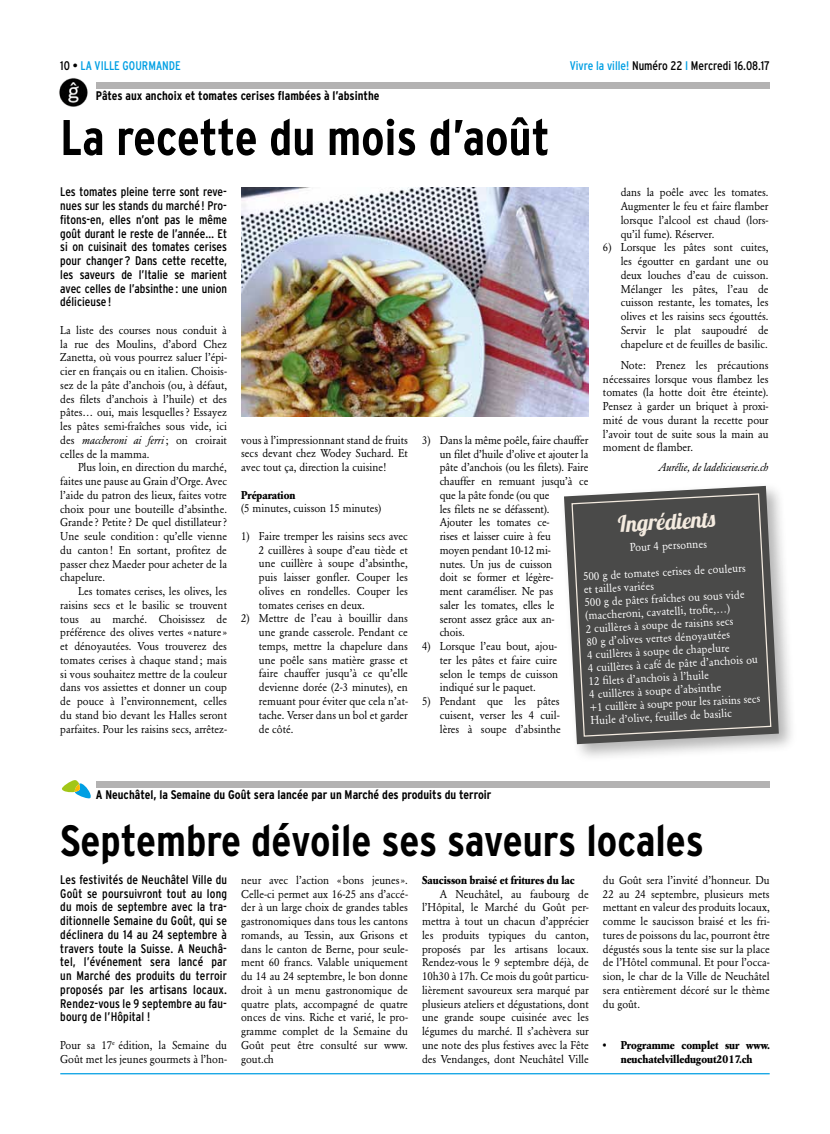
<style>
.page{position:relative;width:830px;height:1134px;background:#fff}
.page>*{position:absolute;margin:0;border:0;box-sizing:border-box;transform-origin:0 0}
.t1{font:700 condensed 50px "Interstate";color:#000}
.t2{font:700 condensed 43.75px "Interstate";color:#000}
.t3{font:22.5px "Lobster 1.4";color:#f4ebe0}
.t4{font:condensed 12.5px/13.8px "Interstate";color:#000;text-align:justify}
.t5{font:700 condensed 12.5px "Interstate";color:#000}
.t6{font:condensed 12.5px "Interstate";color:#009fe3}
.t7{font:11.25px/13.8px "Garamond BE";color:#000;text-align:justify;scale:.95 1}
.t8{font:11.25px/13.1px "Garamond BE";color:#fff;scale:.95 1}
.t9{font:700 11.25px/13.8px "Garamond BE";color:#000;text-align:center;scale:.95 1}
.t10{font:italic 11.25px "Garamond BE";color:#000;scale:.95 1}
.s1{color:#000}
.s2{color:#009fe3}
.s3{font-style:italic}
</style>
<div class="page">
<hr style="left:60px;top:1073px;width:709px;height:1px;background:#009fe3">
<img style="left:241px;top:187px;width:347px;height:229px">
<div style="left:96px;top:83px;width:673px;height:6px;background:#b3b2b2"></div>
<img style="left:59px;top:78px;width:29px;height:29px">
<div style="left:559px;top:481px;width:238px;height:282px;background:#000;opacity:.3"></div>
<svg style="left:563px;top:486px;width:215px;height:258px"></svg>
<div style="left:570px;top:493px;width:201px;height:244px;background:#4a4a49"></div>
<div style="left:96px;top:782px;width:673px;height:6px;background:#b3b2b2"></div>
<svg style="left:62px;top:780px;width:29px;height:18px"></svg>
<p class="t6" style="left:60px;top:59px;width:122px"><span class="s1">10 •</span> LA VILLE GOURMANDE</p>
<p class="t4" style="left:569px;top:59px;width:201px"><span class="s2">Vivre la ville!</span> Numéro 22 <span class="s2">I</span> Mercredi 16.08.17</p>
<p class="t5" style="left:96px;top:89px;width:285px">Pâtes aux anchoix et tomates cerises flambées à l’absinthe</p>
<h1 class="t1" style="left:60px;top:110px;width:491px">La recette du mois d’août</h1>
<p class="t4" style="left:60px;top:185px;width:168px">Les tomates pleine terre sont reve&shy;nues sur les stands du marché ! Pro&shy;fitons-en, elles n’ont pas le même goût durant le reste de l’année… Et si on cuisinait des tomates cerises pour changer ? Dans cette recette, les saveurs de l’Italie se marient avec celles de l’absinthe : une union délicieuse !</p>
<p class="t7" style="left:60px;top:323px;width:177px">La liste des courses nous conduit à la rue des Moulins, d’abord Chez Zanetta, où vous pourrez saluer l’épi&shy;cier en français ou en italien. Choisis&shy;sez de la pâte d’anchois (ou, à défaut, des filets d’anchois à l’huile) et des pâtes… oui, mais lesquelles? Essayez les pâtes semi-fraîches sous vide, ici des <span class="s3">maccheroni ai ferri</span>; on croirait celles de la mamma.</p>
<p class="t7" style="left:60px;top:461px;width:177px;text-indent:18px">Plus loin, en direction du marché, faites une pause au Grain d’Orge. Avec l’aide du patron des lieux, faites votre choix pour une bouteille d’absinthe.<br>Grande ? Petite ? De quel distillateur?<br>Une seule condition: qu’elle vienne du canton! En sortant, profitez de passer chez Maeder pour acheter de la chapelure.</p>
<p class="t7" style="left:60px;top:584px;width:177px;text-indent:18px">Les tomates cerises, les olives, les raisins secs et le basilic se trouvent tous au marché. Choisissez de préférence des olives vertes «nature » et dénoyautées. Vous trouverez des tomates cerises à chaque stand; mais si vous souhaitez mettre de la couleur dans vos assiettes et donner un coup de pouce à l’environnement, celles du stand bio devant les Halles seront parfaites. Pour les raisins secs, arrêtez-</p>
<p class="t7" style="left:620px;top:186px;width:157px">dans la poêle avec les tomates.<br>Augmenter le feu et faire flamber lorsque l’alcool est chaud (lors&shy;qu’il fume). Réserver.</p>
<p class="t7" style="left:620px;top:241px;width:157px;text-indent:-18px">6) Lorsque les pâtes sont cuites, les égoutter en gardant une ou deux louches d’eau de cuisson.<br>Mélanger les pâtes, l’eau de cuisson restante, les tomates, les olives et les raisins secs égouttés.<br>Servir le plat saupoudré de chapelure et de feuilles de basilic.</p>
<p class="t7" style="left:602px;top:358px;width:176px;text-indent:18px">Note: Prenez les précautions nécessaires lorsque vous flambez les tomates (la hotte doit être éteinte).<br>Pensez à garder un briquet à proxi&shy;mité de vous durant la recette pour l’avoir tout de suite sous la main au moment de flamber.</p>
<p class="t10" style="left:657px;top:461px;width:118px">Aurélie, de ladelicieuserie.ch</p>
<h3 class="t3" style="left:617px;top:510px;width:98px;rotate:-3deg">Ingrédients</h3>
<p class="t8" style="left:629px;top:541px;width:83px;rotate:-3deg">Pour 4 personnes</p>
<p class="t8" style="left:582px;top:570px;width:181px;rotate:-3deg">500 g de tomates cerises de couleurs et tailles variées<br>500 g de pâtes fraîches ou sous vide (maccheroni, cavatelli, trofi e,…)<br>2 cuillères à soupe de raisins secs<br>80 g d’olives vertes dénoyautées<br>4 cuillères à soupe de chapelure<br>4 cuillères à café de pâte d’anchois ou 12 fi lets d’anchois à l’huile<br>4 cuillères à soupe d’absinthe<br>+1 cuillère à soupe pour les raisins secs Huile d’olive, feuilles de basilic</p>
<p class="t7" style="left:241px;top:433px;width:177px">vous à l’impressionnant stand de fruits secs devant chez Wodey Suchard. Et avec tout ça, direction la cuisine!</p>
<p class="t9" style="left:241px;top:488px;width:59px">Préparation</p>
<p class="t7" style="left:241px;top:502px;width:149px">(5 minutes, cuisson 15 minutes)</p>
<p class="t7" style="left:259px;top:529px;width:158px;text-indent:-18px">1) Faire tremper les raisins secs avec 2 cuillères à soupe d’eau tiède et une cuillère à soupe d’absinthe, puis laisser gonfler. Couper les olives en rondelles. Couper les tomates cerises en deux.</p>
<p class="t7" style="left:259px;top:612px;width:158px;text-indent:-18px">2) Mettre de l’eau à bouillir dans une grande casserole. Pendant ce temps, mettre la chapelure dans une poêle sans matière grasse et faire chauffer jusqu’à ce qu’elle devienne dorée (2-3 minutes), en remuant pour éviter que cela n’at&shy;tache. Verser dans un bol et garder de côté.</p>
<p class="t7" style="left:439px;top:433px;width:158px;text-align:left;text-indent:-18px">3) Dans la même poêle, faire chauffer un filet d’huile d’olive et ajouter la pâte d’anchois (ou les filets). Faire chauffer en remuant jusqu’à ce que la pâte fonde (ou que<br>les filets ne se défassent).<br>Ajouter les tomates ce-<br>rises et laisser cuire à feu<br>moyen pendant 10-12 mi-<br>nutes. Un jus de cuisson<br>doit se former et légère-<br>ment caraméliser. Ne pas<br>saler les tomates, elles le<br>seront assez grâce aux an-<br>chois.</p>
<p class="t7" style="left:439px;top:639px;width:126px;text-indent:-18px">4) Lorsque l’eau bout, ajou&shy;ter les pâtes et faire cuire selon le temps de cuisson indiqué sur le paquet.</p>
<p class="t7" style="left:439px;top:694px;width:129px;text-indent:-18px">5) Pendant que les pâtes cuisent, verser les 4 cuil&shy;lères à soupe d’absinthe</p>
<p class="t5" style="left:96px;top:788px;width:397px">A Neuchâtel, la Semaine du Goût sera lancée par un Marché des produits du terroir</p>
<h2 class="t2" style="left:60px;top:816px;width:644px">Septembre dévoile ses saveurs locales</h2>
<p class="t4" style="left:60px;top:872px;width:168px">Les festivités de Neuchâtel Ville du Goût se poursuivront tout au long du mois de septembre avec la tra&shy;ditionnelle Semaine du Goût, qui se déclinera du 14 au 24 septembre à travers toute la Suisse. A Neuchâ&shy;tel, l’événement sera lancé par un Marché des produits du terroir proposés par les artisans locaux.<br>Rendez-vous le 9 septembre au fau&shy;bourg de l’Hôpital !</p>
<p class="t7" style="left:60px;top:1038px;width:177px">Pour sa 17<sup>e</sup> édition, la Semaine du<br>Goût met les jeunes gourmets à l’hon-</p>
<p class="t7" style="left:241px;top:873px;width:177px">neur avec l’action «bons jeunes».<br>Celle-ci permet aux 16-25 ans d’accé&shy;der à un large choix de grandes tables gastronomiques dans tous les cantons romands, au Tessin, aux Grisons et dans le canton de Berne, pour seule&shy;ment 60 francs. Valable uniquement du 14 au 24 septembre, le bon donne droit à un menu gastronomique de quatre plats, accompagné de quatre onces de vins. Riche et varié, le pro&shy;gramme complet de la Semaine du Goût peut être consulté sur www. gout.ch</p>
<p class="t9" style="left:422px;top:873px;width:162px">Saucisson braisé et fritures du lac</p>
<p class="t7" style="left:602px;top:873px;width:177px">du Goût sera l’invité d’honneur. Du 22 au 24 septembre, plusieurs mets mettant en valeur des produits locaux, comme le saucisson braisé et les fri&shy;tures de poissons du lac, pourront être dégustés sous la tente sise sur la place de l’Hôtel communal. Et pour l’occa&shy;sion, le char de la Ville de Neuchâtel sera entièrement décoré sur le thème du goût.</p>
<p class="t9" style="left:602px;top:1038px;width:177px">• Programme complet sur www. neuchatelvilledugout2017.ch</p>
<p class="t7" style="left:422px;top:887px;width:177px;text-indent:18px">A Neuchâtel, au faubourg de l’Hôpital, le Marché du Goût per&shy;mettra à tout un chacun d’apprécier les produits typiques du canton, proposés par les artisans locaux.<br>Rendez-vous le 9 septembre déjà, de 10h30 à 17h. Ce mois du goût particu&shy;lièrement savoureux sera marqué par plusieurs ateliers et dégustations, dont une grande soupe cuisinée avec les légumes du marché. Il s’achèvera sur une note des plus festives avec la Fête des Vendanges, dont Neuchâtel Ville</p>
</div>
